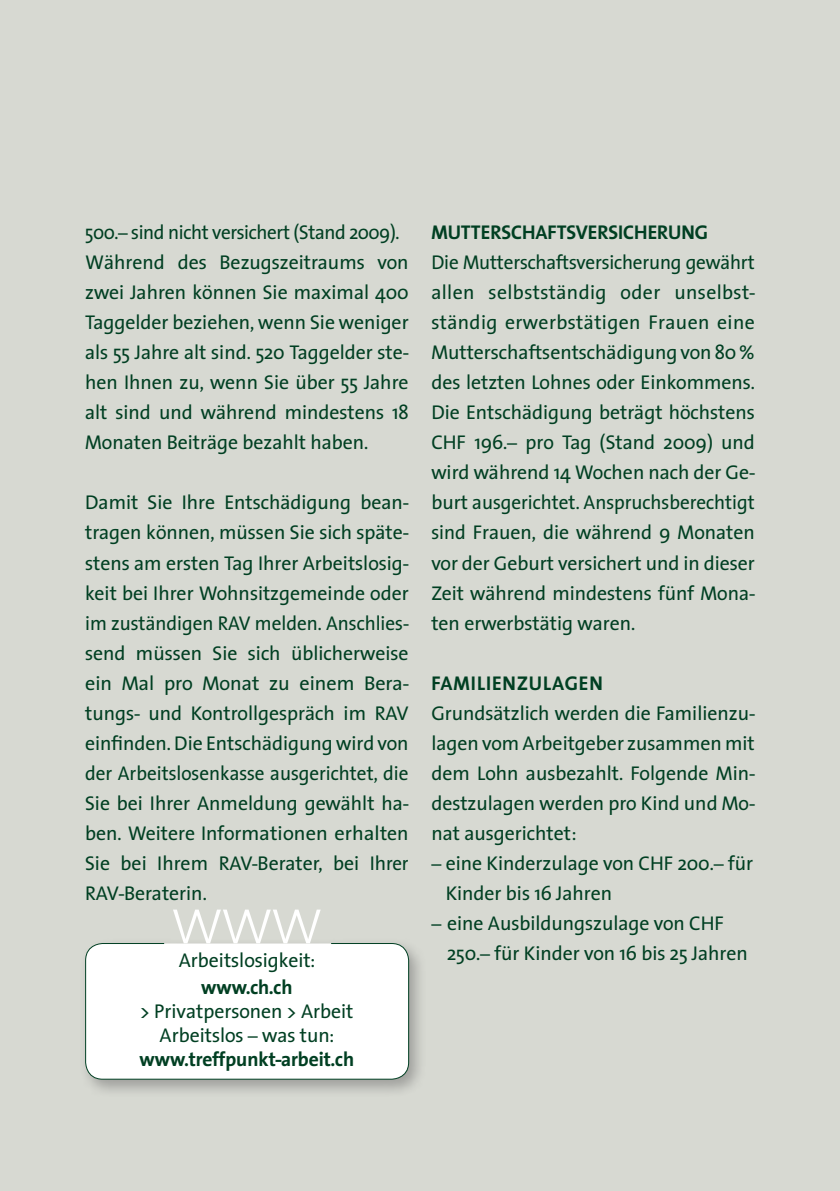
<style>
.page{position:relative;width:840px;height:1191px;background:#fff}
.page>*{position:absolute;margin:0;border:0;box-sizing:border-box;transform-origin:0 0}
.t1{font:300 70px "DIN";color:#fff}
.t2{font:20px/30px "Thesis Sans";color:#003f22;text-align:justify}
.t3{font:700 20px "Thesis Sans";color:#003f22}
.t4{font:700 20px "Thesis Sans";letter-spacing:.05em;color:#003f22}
</style>
<div class="page">
<div style="left:0;top:0;width:839px;height:1191px;background:#d7d9d2"></div>
<div style="left:78px;top:936px;width:348px;height:160px;background:#1a171c;opacity:.3"></div>
<div style="left:85px;top:943px;width:324px;height:136px;background:#fff;border:1px solid #003f22;border-radius:17px"></div>
<p class="t2" style="left:85px;top:219px;width:325px;text-align:left">500.– sind nicht versichert (Stand 2009).<br>Während des Bezugszeitraums von zwei Jahren können Sie maximal 400<br>Taggelder beziehen, wenn Sie weniger als 55 Jahre alt sind. 520 Taggelder ste&shy;hen Ihnen zu, wenn Sie über 55 Jahre alt sind und während mindestens 18<br>Monaten Beiträge bezahlt haben.</p>
<p class="t2" style="left:85px;top:489px;width:325px">Damit Sie Ihre Entschädigung bean&shy;tragen können, müssen Sie sich späte&shy;stens am ersten Tag Ihrer Arbeitslosig&shy;keit bei Ihrer Wohnsitzgemeinde oder im zuständigen RAV melden. Anschlies&shy;send müssen Sie sich üblicherweise ein Mal pro Monat zu einem Bera&shy;tungs- und Kontrollgespräch im RAV einfinden. Die Entschädigung wird von der Arbeitslosenkasse ausgerichtet, die Sie bei Ihrer Anmeldung gewählt ha&shy;ben. Weitere Informationen erhalten Sie bei Ihrem RAV-Berater, bei Ihrer RAV-Beraterin.</p>
<h1 class="t1" style="left:172px;top:875px;width:151px">www</h1>
<p class="t2" style="left:179px;top:946px;width:137px">Arbeitslosigkeit:</p>
<p class="t3" style="left:201px;top:976px;width:93px">WWW.CH.CH</p>
<p class="t2" style="left:140px;top:1000px;width:215px;line-height:24px;text-align:center">&gt; Privatpersonen &gt; Arbeit<br>Arbeitslos – was tun:</p>
<p class="t3" style="left:139px;top:1048px;width:216px">WWW.TREFFPUNKT-ARBEIT.CH</p>
<p class="t3" style="left:431px;top:222px;width:275px">MUTTERSCHAFTSVERSICHERUNG</p>
<p class="t2" style="left:431px;top:249px;width:325px">Die Mutterschaftsversicherung gewährt allen selbstständig oder unselbst&shy;ständig erwerbstätigen Frauen eine Mutterschaftsentschädigung von 80 % des letzten Lohnes oder Einkommens.<br>Die Entschädigung beträgt höchstens CHF 196.– pro Tag (Stand 2009) und wird während 14 Wochen nach der Ge&shy;burt ausgerichtet. Anspruchsberechtigt sind Frauen, die während 9 Monaten vor der Geburt versichert und in dieser Zeit während mindestens fünf Mona&shy;ten erwerbstätig waren.</p>
<p class="t4" style="left:431px;top:672px;width:124px">FAMILIENZULAGE</p>
<p class="t3" style="left:589px;top:672px;width:15px">N</p>
<p class="t2" style="left:431px;top:699px;width:325px">Grundsätzlich werden die Familienzu&shy;lagen vom Arbeitgeber zusammen mit dem Lohn ausbezahlt. Folgende Min&shy;destzulagen werden pro Kind und Mo&shy;nat ausgerichtet:</p>
<p class="t2" style="left:445px;top:849px;width:309px;text-indent:-14px">– eine Kinderzulage von CHF 200.– für<br>Kinder bis 16 Jahren</p>
<p class="t2" style="left:431px;top:909px;width:294px">– eine Ausbildungszulage von CHF</p>
<p class="t2" style="left:447px;top:939px;width:302px">250.– für Kinder von 16 bis 25 Jahren</p>
</div>
